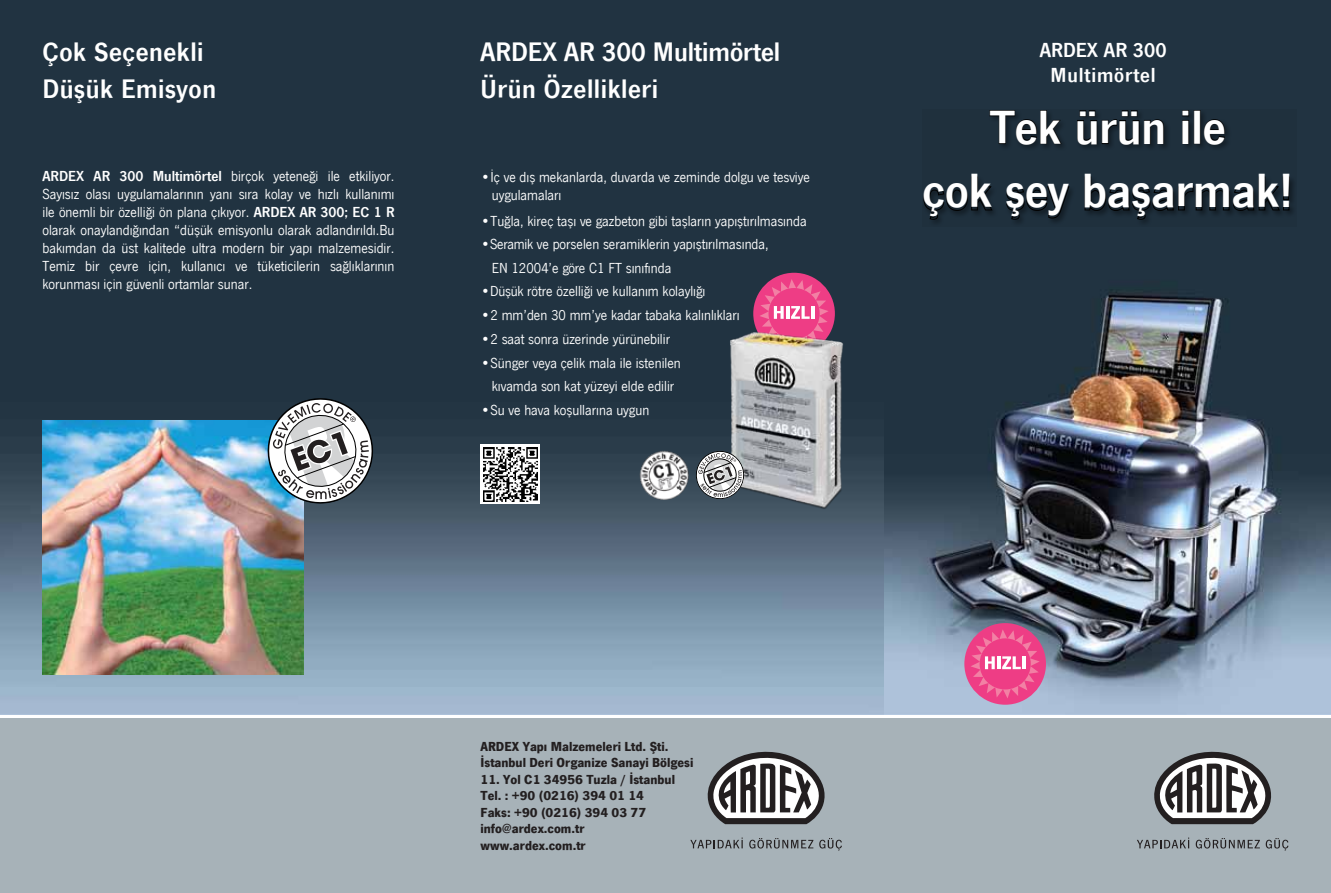
<style>
.page{position:relative;width:1331px;height:893px;background:#fff}
.page>*{position:absolute;margin:0;border:0;box-sizing:border-box;transform-origin:0 0}
.t1{font:600 49.5px/63.3px "News Gothic";color:#fff;text-align:center}
.t2{font:600 27.6px/37.5px "News Gothic";color:#fff}
.t3{font:600 27.6px/37.5px "News Gothic";letter-spacing:.02em;color:#fff}
.t4{font:600 21px/25.2px "News Gothic";letter-spacing:.04em;color:#fff;text-align:center}
.t5{font:15px/18px "News Gothic";color:#fff}
.t6{font:700 13.5px/16.5px "News Gothic";color:#231f20}
.s1{font-weight:600}
</style>
<div class="page">
<img style="left:0;top:0;width:884px;height:714px">
<div style="left:753px;top:273px;width:82px;height:81px;background:#ee3d85;border-radius:50%"></div>
<svg style="left:759px;top:279px;width:70px;height:50px"></svg>
<img style="left:884px;top:0;width:447px;height:714px">
<div style="left:922px;top:109px;width:375px;height:118px;background:#1f303d"></div>
<svg style="left:989px;top:110px;width:72px;height:35px"></svg>
<svg style="left:1077px;top:110px;width:87px;height:35px"></svg>
<svg style="left:1182px;top:110px;width:7px;height:34px"></svg>
<div style="left:1194px;top:111px;width:6px;height:33px;border:1px solid #010101"></div>
<svg style="left:1203px;top:119px;width:22px;height:26px"></svg>
<svg style="left:923px;top:176px;width:69px;height:44px"></svg>
<svg style="left:1006px;top:185px;width:64px;height:35px"></svg>
<svg style="left:1084px;top:176px;width:206px;height:44px"></svg>
<div style="left:0;top:719px;width:1331px;height:174px;background:#a7b2b8"></div>
<svg style="left:480px;top:445px;width:60px;height:59px"></svg>
<img style="left:483px;top:447px;width:54px;height:54px">
<img style="left:43px;top:421px;width:260px;height:253px">
<img style="left:727px;top:329px;width:119px;height:184px">
<svg style="left:267px;top:398px;width:106px;height:106px"></svg>
<svg style="left:696px;top:451px;width:48px;height:48px"></svg>
<img style="left:639px;top:450px;width:50px;height:50px;border-radius:25px">
<svg style="left:690px;top:838px;width:53px;height:10px"></svg>
<svg style="left:749px;top:838px;width:64px;height:10px"></svg>
<svg style="left:819px;top:838px;width:23px;height:12px"></svg>
<svg style="left:707px;top:751px;width:118px;height:73px"></svg>
<svg style="left:1137px;top:838px;width:52px;height:10px"></svg>
<svg style="left:1196px;top:838px;width:64px;height:10px"></svg>
<svg style="left:1266px;top:838px;width:22px;height:12px"></svg>
<svg style="left:1154px;top:751px;width:117px;height:73px"></svg>
<div style="left:964px;top:623px;width:82px;height:82px;background:#ee3d85;border-radius:50%"></div>
<svg style="left:970px;top:629px;width:70px;height:69px"></svg>
<h2 class="t3" style="left:43px;top:32px;width:175px">Çok Seçenekli<br>Düşük Emisyon</h2>
<h2 class="t2" style="left:480px;top:32px;width:301px">ARDEX AR 300 Multimörtel<br>Ürün Özellikleri</h2>
<p class="t5" style="left:43px;top:167px;width:353px;text-align:justify"><span class="s1">ARDEX AR 300 Multimörtel</span> birçok yeteneği ile etkiliyor.<br>Sayısız olası uygulamalarının yanı sıra kolay ve hızlı kullanımı ile önemli bir özelliği ön plana çıkıyor. <span class="s1">ARDEX AR 300; EC 1 R </span>olarak onaylandığından “düşük emisyonlu olarak adlandırıldı.Bu bakımdan da üst kalitede ultra modern bir yapı malzemesidir.<br>Temiz bir çevre için, kullanıcı ve tüketicilerin sağlıklarının korunması için güvenli ortamlar sunar.</p>
<p class="t5" style="left:492px;top:167px;width:320px;text-indent:-11px">•İç ve dış mekanlarda, duvarda ve zeminde dolgu ve tesviye uygulamaları</p>
<p class="t5" style="left:480px;top:211px;width:328px">•Tuğla, kireç taşı ve gazbeton gibi taşların yapıştırılmasında</p>
<p class="t5" style="left:492px;top:232px;width:278px;line-height:23.7px;text-indent:-11px">•Seramik ve porselen seramiklerin yapıştırılmasında,<br>EN 12004’e göre C1 FT sınıfında</p>
<p class="t5" style="left:480px;top:282px;width:226px">•Düşük rötre özelliği ve kullanım kolaylığı</p>
<p class="t5" style="left:480px;top:306px;width:261px">•2 mm’den 30 mm’ye kadar tabaka kalınlıkları</p>
<p class="t5" style="left:480px;top:330px;width:191px">•2 saat sonra üzerinde yürünebilir</p>
<p class="t5" style="left:480px;top:350px;width:202px;line-height:23.7px;text-align:center">•Sünger veya çelik mala ile istenilen kıvamda son kat yüzeyi elde edilir</p>
<p class="t5" style="left:480px;top:401px;width:170px">•Su ve hava koşullarına uygun</p>
<h3 class="t4" style="left:1040px;top:37px;width:128px">ARDEX AR 300<br>Multimörtel</h3>
<h1 class="t1" style="left:922px;top:95px;width:372px">Tek ürün ile<br>çok şey başarmak!</h1>
<p class="t6" style="left:480px;top:738px;width:214px">ARDEX Yapı Malzemeleri Ltd. Şti.<br>İstanbul Deri Organize Sanayi Bölgesi</p>
<p class="t6" style="left:480px;top:771px;width:196px">11. Yol C1 34956 Tuzla / İstanbul<br>Tel. : +90 (0216) 394 01 14<br>Faks: +90 (0216) 394 03 77 info@ardex.com.tr www.ardex.com.tr</p>
</div>
